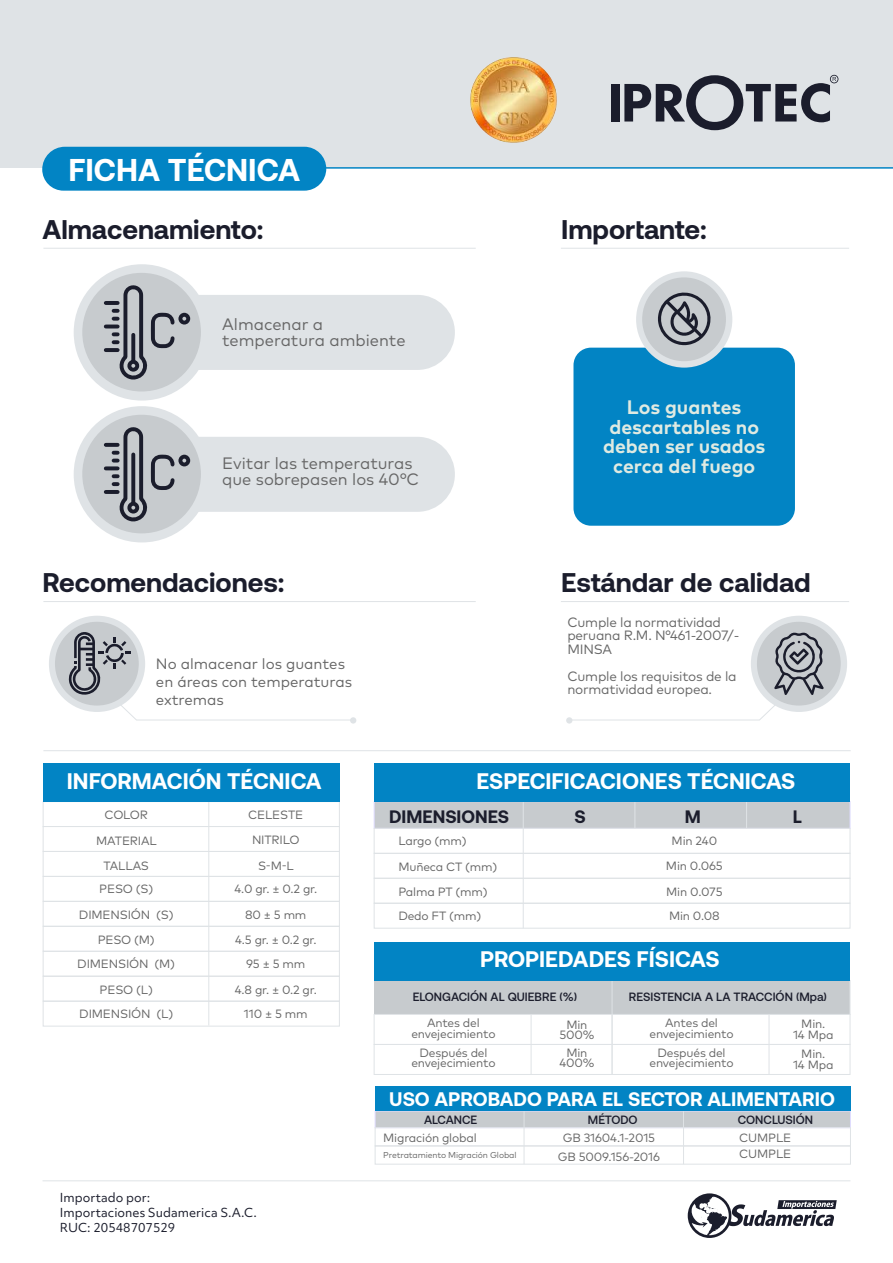
<style>
.page{position:relative;width:893px;height:1263px;background:#fff}
.page>*{position:absolute;margin:0;border:0;box-sizing:border-box;transform-origin:0 0}
.t1{font:700 31.5px "Aeonik";color:#fff}
.t2{font:700 27px "Aeonik";color:#1b1d2c}
.t3{font:700 22.5px "Aeonik";color:#fff}
.t4{font:700 19.65px "Aeonik";color:#fff}
.t5{font:700 19.5px/19.5px "Mark Pro";color:#dfeae2;text-align:center}
.t6{font:700 18px "Aeonik";color:#1b1d2c}
.t7{font:16.5px/16.5px "Mark Pro";color:#666}
.t8{font:15px/18px "Mark Pro";color:#666}
.t9{font:13.5px/13.5px "Mark Pro";letter-spacing:-.015em;color:#666}
.t10{font:12px/10.5px "Mark Pro";letter-spacing:-.015em;color:#666;text-align:center}
.t11{font:500 12px "Aeonik";color:#1b1d2c}
.t12{font:12px/15px "Objektiv Mk 3";color:#1b1d2c}
.t13{font:8.55px "Mark Pro";letter-spacing:-.015em;color:#666}
</style>
<div class="page">
<hr style="left:43px;top:248px;width:433px;height:1px;background:#dfe3e6">
<hr style="left:43px;top:1180px;width:807px;height:1px;background:#dfe3e6">
<hr style="left:561px;top:248px;width:288px;height:1px;background:#dfe3e6">
<div style="left:0;top:0;width:893px;height:168px;background:#dfe3e6"></div>
<svg style="left:688px;top:1193px;width:149px;height:45px"></svg>
<hr style="left:43px;top:601px;width:433px;height:1px;background:#dfe3e6">
<hr style="left:43px;top:750px;width:808px;height:1px;background:#dfe3e6">
<hr style="left:561px;top:601px;width:288px;height:1px;background:#dfe3e6">
<div style="left:42px;top:147px;width:284px;height:44px;background:#0284c4"></div>
<hr style="left:319px;top:167px;width:574px;height:2px;background:#0284c4">
<div style="left:199px;top:295px;width:256px;height:75px;background:#dfe3e6"></div>
<div style="left:199px;top:437px;width:256px;height:75px;background:#dfe3e6"></div>
<div style="left:74px;top:264px;width:136px;height:137px;background:#dfe3e6;border-radius:50%"></div>
<div style="left:82px;top:273px;width:119px;height:118px;background:#c7cbce;border-radius:50%"></div>
<svg style="left:104px;top:285px;width:86px;height:94px"></svg>
<div style="left:74px;top:406px;width:136px;height:136px;background:#dfe3e6;border-radius:50%"></div>
<div style="left:82px;top:415px;width:119px;height:118px;background:#c7cbce;border-radius:50%"></div>
<svg style="left:104px;top:427px;width:86px;height:94px"></svg>
<div style="left:573px;top:348px;width:222px;height:178px;background:#0284c4;border-radius:17px"></div>
<div style="left:636px;top:271px;width:96px;height:97px;background:#dfe3e6;border-radius:50%"></div>
<div style="left:642px;top:277px;width:84px;height:84px;background:#c7cbce;border-radius:50%"></div>
<svg style="left:658px;top:292px;width:53px;height:53px"></svg>
<svg style="left:566px;top:705px;width:211px;height:18px"></svg>
<svg style="left:119px;top:705px;width:237px;height:18px"></svg>
<div style="left:751px;top:616px;width:96px;height:96px;background:#dfe3e6;border-radius:50%"></div>
<div style="left:757px;top:622px;width:84px;height:83px;background:#c7cbce;border-radius:50%"></div>
<div style="left:49px;top:616px;width:96px;height:96px;background:#dfe3e6;border-radius:50%"></div>
<div style="left:55px;top:622px;width:84px;height:83px;background:#c7cbce;border-radius:50%"></div>
<svg style="left:774px;top:632px;width:50px;height:63px"></svg>
<div style="left:43px;top:801px;width:297px;height:26px;border:1px solid #dfe3e6"></div>
<div style="left:43px;top:851px;width:297px;height:26px;border:1px solid #dfe3e6"></div>
<div style="left:43px;top:876px;width:297px;height:26px;border:1px solid #dfe3e6"></div>
<div style="left:43px;top:901px;width:297px;height:26px;border:1px solid #dfe3e6"></div>
<div style="left:43px;top:926px;width:297px;height:26px;border:1px solid #dfe3e6"></div>
<div style="left:43px;top:951px;width:297px;height:25px;border:1px solid #dfe3e6"></div>
<div style="left:43px;top:976px;width:297px;height:25px;border:1px solid #dfe3e6"></div>
<div style="left:43px;top:1001px;width:297px;height:25px;border:1px solid #dfe3e6"></div>
<hr style="left:208px;top:801px;width:1px;height:224px;background:#dfe3e6">
<div style="left:43px;top:763px;width:296px;height:38px;background:#0284c4"></div>
<div style="left:374px;top:801px;width:476px;height:28px;background:#c7cbce;border:1px solid #dfdcff"></div>
<div style="left:374px;top:828px;width:476px;height:26px;border:1px solid #dfe3e6"></div>
<div style="left:374px;top:853px;width:476px;height:26px;border:1px solid #dfe3e6"></div>
<div style="left:374px;top:878px;width:476px;height:25px;border:1px solid #dfe3e6"></div>
<div style="left:374px;top:903px;width:476px;height:25px;border:1px solid #dfe3e6"></div>
<svg style="left:746px;top:801px;width:1px;height:27px"></svg>
<hr style="left:523px;top:801px;width:1px;height:127px;background:#dfe3e6">
<div style="left:374px;top:763px;width:476px;height:38px;background:#0284c4"></div>
<div style="left:375px;top:1111px;width:476px;height:17px;background:#c7cbce;border:1px solid #dfdcff"></div>
<div style="left:375px;top:1127px;width:476px;height:19px;border:1px solid #dfe3e6"></div>
<div style="left:375px;top:1145px;width:476px;height:19px;border:1px solid #dfe3e6"></div>
<hr style="left:683px;top:1111px;width:1px;height:53px;background:#dfe3e6">
<hr style="left:524px;top:1111px;width:1px;height:53px;background:#dfe3e6">
<div style="left:375px;top:1087px;width:475px;height:24px;background:#0284c4"></div>
<div style="left:374px;top:980px;width:476px;height:34px;background:#c7cbce"></div>
<div style="left:374px;top:1014px;width:239px;height:31px;border:1px solid #dfe3e6"></div>
<div style="left:374px;top:1044px;width:239px;height:31px;border:1px solid #dfe3e6"></div>
<hr style="left:531px;top:1014px;width:1px;height:60px;background:#dfe3e6">
<div style="left:612px;top:980px;width:238px;height:35px;border:1px solid #dfe3e6"></div>
<div style="left:612px;top:1014px;width:238px;height:31px;border:1px solid #dfe3e6"></div>
<div style="left:612px;top:1044px;width:238px;height:31px;border:1px solid #dfe3e6"></div>
<hr style="left:769px;top:1014px;width:1px;height:60px;background:#dfe3e6">
<div style="left:374px;top:942px;width:476px;height:38px;background:#0284c4"></div>
<svg style="left:68px;top:632px;width:62px;height:63px"></svg>
<div style="left:611px;top:84px;width:9px;height:38px;background:#1b1d2c"></div>
<svg style="left:624px;top:75px;width:214px;height:55px"></svg>
<img style="left:470px;top:57px;width:87px;height:86px">
<h1 class="t1" style="left:68px;top:152px;width:233px">FICHA TÉCNICA</h1>
<h2 class="t2" style="left:43px;top:214px;width:223px">Almacenamiento:</h2>
<h2 class="t2" style="left:561px;top:214px;width:147px">Importante:</h2>
<h3 class="t7" style="left:222px;top:314px;width:185px">Almacenar a temperatura ambiente</h3>
<h3 class="t7" style="left:222px;top:453px;width:198px">Evitar las temperaturas que sobrepasen los 40°C</h3>
<h3 class="t5" style="left:603px;top:396px;width:164px">Los guantes descartables no deben ser usados cerca del fuego</h3>
<h2 class="t2" style="left:43px;top:567px;width:244px">Recomendaciones:</h2>
<h2 class="t2" style="left:561px;top:567px;width:251px">Estándar de calidad</h2>
<p class="t8" style="left:156px;top:654px;width:198px">No almacenar los guantes en áreas con temperaturas extremas</p>
<p class="t9" style="left:567px;top:614px;width:173px">Cumple la normatividad peruana R.M. N°461-2007/-<br>MINSA</p>
<p class="t9" style="left:567px;top:668px;width:171px">Cumple los requisitos de la normatividad europea.</p>
<h3 class="t3" style="left:67px;top:768px;width:256px">INFORMACIÓN TÉCNICA</h3>
<h3 class="t3" style="left:476px;top:768px;width:320px">ESPECIFICACIONES TÉCNICAS</h3>
<p class="t10" style="left:96px;top:801px;width:62px;line-height:25.5px">COLOR<br>MATERIAL<br>TALLAS</p>
<p class="t10" style="left:79px;top:876px;width:96px;line-height:25.2px">PESO (S)<br>DIMENSIÓN (S)</p>
<p class="t10" style="left:248px;top:801px;width:56px;line-height:24.8px">CELESTE<br>NITRILO</p>
<p class="t10" style="left:234px;top:853px;width:84px;line-height:23.4px">S-M-L<br>4.0 gr. ± 0.2 gr.</p>
<p class="t10" style="left:245px;top:908px;width:63px">80 ± 5 mm</p>
<p class="t10" style="left:77px;top:927px;width:99px;line-height:23.7px">PESO (M)<br>DIMENSIÓN (M)</p>
<p class="t10" style="left:235px;top:927px;width:83px;line-height:23.7px">4.5 gr. ± 0.2 gr.<br>95 ± 5 mm</p>
<p class="t10" style="left:79px;top:977px;width:95px;line-height:23.7px">PESO (L)<br>DIMENSIÓN (L)</p>
<p class="t10" style="left:235px;top:977px;width:84px;line-height:23.7px">4.8 gr. ± 0.2 gr.<br>110 ± 5 mm</p>
<p class="t12" style="left:60px;top:1189px;width:199px">Importado por:<br>Importaciones Sudamerica S.A.C.<br>RUC: 20548707529</p>
<h3 class="t6" style="left:389px;top:806px;width:122px">DIMENSIONES</h3>
<h3 class="t6" style="left:574px;top:806px;width:13px">S</h3>
<h3 class="t6" style="left:685px;top:806px;width:18px">M</h3>
<h3 class="t6" style="left:793px;top:806px;width:11px">L</h3>
<p class="t10" style="left:666px;top:827px;width:58px;line-height:24.9px">Min 240<br>Min 0.065<br>Min 0.075<br>Min 0.08</p>
<p class="t10" style="left:398px;top:827px;width:100px;line-height:26.1px;text-align:left">Largo (mm)<br>Muñeca CT (mm)</p>
<p class="t10" style="left:398px;top:878px;width:91px;line-height:24.3px;text-align:left">Palma PT (mm)<br>Dedo FT (mm)</p>
<h3 class="t3" style="left:480px;top:946px;width:241px">PROPIEDADES FÍSICAS</h3>
<p class="t11" style="left:413px;top:990px;width:166px">ELONGACIÓN AL QUIEBRE (%)</p>
<p class="t10" style="left:559px;top:1018px;width:37px">Min<br>500%</p>
<p class="t10" style="left:559px;top:1046px;width:37px">Min<br>400%</p>
<p class="t10" style="left:411px;top:1016px;width:86px">Antes del envejecimiento</p>
<p class="t10" style="left:411px;top:1046px;width:86px">Después del envejecimiento</p>
<p class="t11" style="left:629px;top:990px;width:200px">RESISTENCIA A LA TRACCIÓN (Mpa)</p>
<p class="t10" style="left:793px;top:1017px;width:42px">Min.<br>14 Mpa</p>
<p class="t10" style="left:793px;top:1047px;width:42px">Min.<br>14 Mpa</p>
<p class="t10" style="left:649px;top:1016px;width:86px">Antes del envejecimiento</p>
<p class="t10" style="left:649px;top:1046px;width:86px">Después del envejecimiento</p>
<h3 class="t4" style="left:389px;top:1087px;width:447px">USO APROBADO PARA EL SECTOR ALIMENTARIO</h3>
<p class="t10" style="left:383px;top:1131px;width:95px">Migración global</p>
<p class="t13" style="left:383px;top:1148px;width:135px">Pretratamiento Migración Global</p>
<p class="t11" style="left:424px;top:1113px;width:55px">ALCANCE</p>
<p class="t11" style="left:588px;top:1113px;width:51px">MÉTODO</p>
<p class="t11" style="left:738px;top:1113px;width:77px">CONCLUSIÓN</p>
<p class="t10" style="left:558px;top:1127px;width:104px;line-height:18.6px">GB 31604.1-2015<br>GB 5009.156-2016</p>
<p class="t10" style="left:739px;top:1129px;width:53px;line-height:15.6px;text-align:left">CUMPLE<br>CUMPLE</p>
</div>
